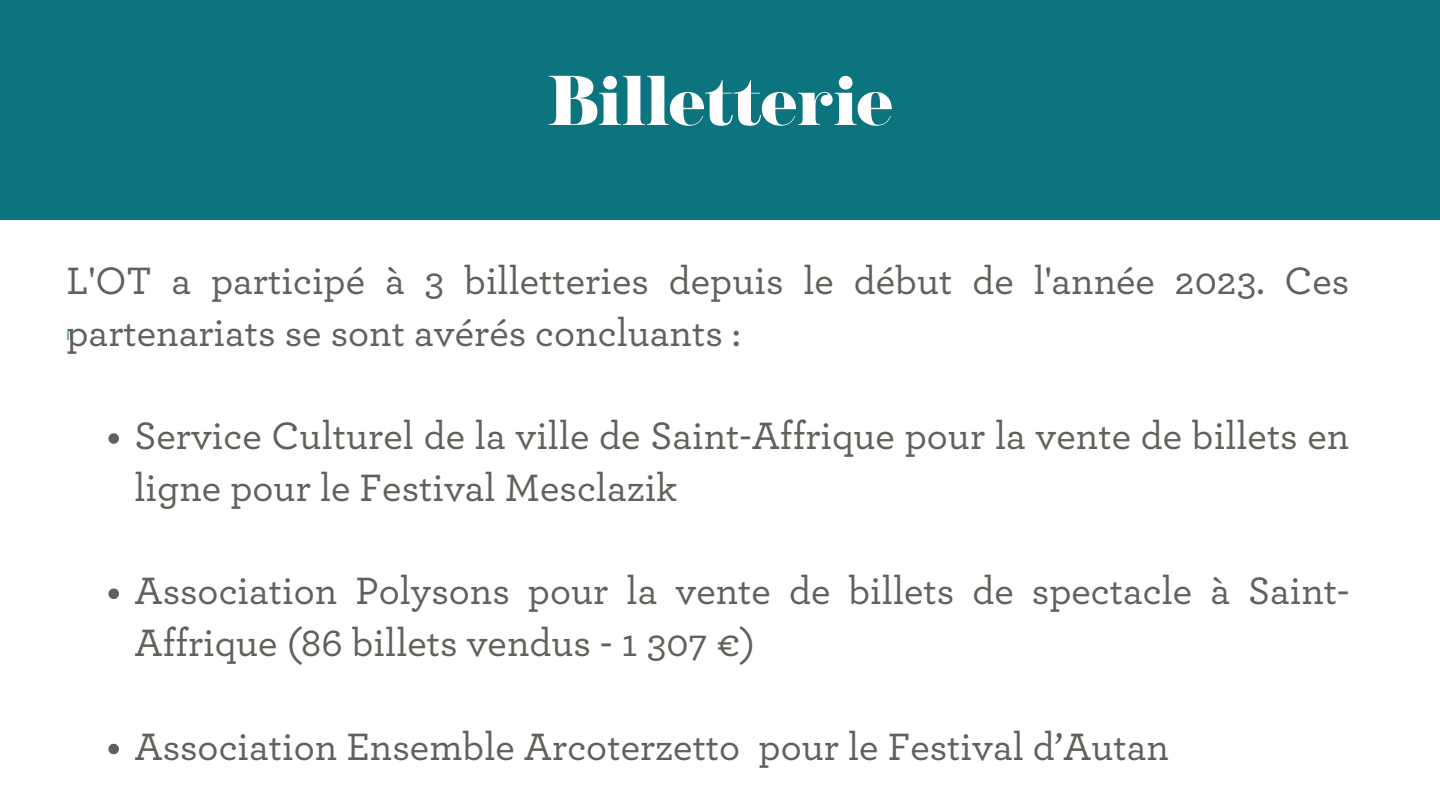
<style>
.page{position:relative;width:1440px;height:810px;background:#0b747f}
.page>*{position:absolute;margin:0;border:0;box-sizing:border-box;transform-origin:0 0}
.t1{font:70.2px "NT Josefine";color:#fff}
.t2{font:500 40px/51.8px "Archer Pro";color:#62605b}
.t3{font:12px "Arimo";color:#008789}
.s1{color:#000}
</style>
<div class="page">
<div style="left:0;top:220px;width:1440px;height:590px;background:#fff"></div>
<svg style="left:108px;top:433px;width:11px;height:11px"></svg>
<svg style="left:108px;top:589px;width:11px;height:10px"></svg>
<svg style="left:108px;top:744px;width:11px;height:10px"></svg>
<h1 class="t1" style="left:547px;top:58px;width:347px">Billetterie</h1>
<p class="t2" style="left:66px;top:256px;width:1284px">L'OT a participé à 3 billetteries depuis le début de l'année 2023. Ces partenariats se sont avérés concluants :</p>
<p class="t3" style="left:66px;top:329px;width:8px">I<span class="s1">l</span></p>
<p class="t2" style="left:134px;top:411px;width:1217px">Service Culturel de la ville de Saint-Affrique pour la vente de billets en ligne pour le Festival Mesclazik</p>
<p class="t2" style="left:134px;top:566px;width:1217px">Association Polysons pour la vente de billets de spectacle à Saint-<br>Affrique (86 billets vendus - 1 307 €)</p>
<p class="t2" style="left:134px;top:722px;width:1036px">Association Ensemble Arcoterzetto pour le Festival d’Autan</p>
</div>
